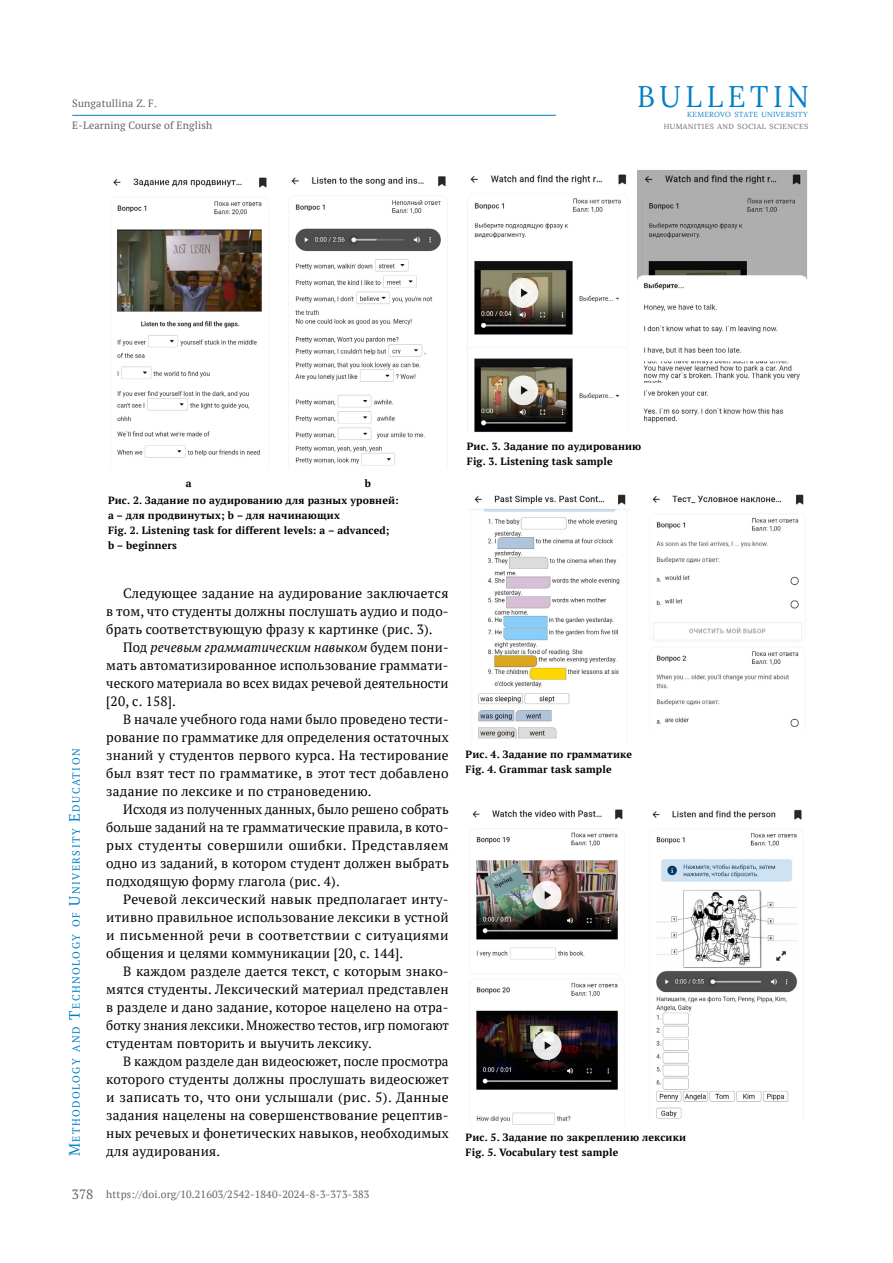
<style>
.page{position:relative;width:893px;height:1263px;background:#fff}
.page>*{position:absolute;margin:0;border:0;box-sizing:border-box;transform-origin:0 0}
.t1{font:29.85px "Lora";letter-spacing:.16em;color:#007fc8;scale:.96 1}
.t2{font:13.5px/18px "PT Serif";letter-spacing:.015em;color:#000;text-align:justify}
.t3{font:13.5px "PT Serif";color:#646363}
.t4{font:700 10.5px/15px "PT Serif";letter-spacing:.015em;color:#000}
.t5{font:10.5px "PT Serif";letter-spacing:.015em;color:#646363}
.t6{font:10.5px "PT Serif";letter-spacing:.145em;color:#007fc8}
.t7{font:7.35px "Lora";letter-spacing:.055em;color:#646363}
.t8{font:7.35px "Lora";letter-spacing:.045em;color:#007fc8}
.s1{font-size:15px}
.s2{font-style:italic}
</style>
<div class="page">
<hr style="left:72px;top:115px;width:484px;height:1px;background:#007fc8">
<img style="left:113px;top:177px;width:154px;height:281px">
<img style="left:291px;top:176px;width:155px;height:290px">
<img style="left:467px;top:170px;width:341px;height:262px">
<img style="left:468px;top:494px;width:161px;height:245px">
<img style="left:652px;top:494px;width:152px;height:233px">
<img style="left:472px;top:809px;width:151px;height:315px">
<img style="left:652px;top:809px;width:150px;height:310px">
<p class="t5" style="left:72px;top:96px;width:86px">Sungatullina Z. F.</p>
<p class="t5" style="left:72px;top:119px;width:141px">E-Learning Course of English</p>
<h1 class="t1" style="left:637px;top:73px;width:180px">BULLETIN</h1>
<p class="t8" style="left:687px;top:109px;width:122px">KEMEROVO STATE UNIVERSITY</p>
<p class="t7" style="left:664px;top:121px;width:146px">HUMANITIES AND SOCIAL SCIENCES</p>
<p class="t4" style="left:186px;top:475px;width:7px">a</p>
<p class="t4" style="left:365px;top:476px;width:8px">b</p>
<p class="t4" style="left:108px;top:492px;width:292px">Рис. 2. Задание по аудированию для разных уровней: a – для продвинутых; b – для начинающих<br>Fig. 2. Listening task for different levels: a – advanced;<br>b – beginners</p>
<p class="t6" style="left:69px;top:1156px;width:409px;rotate:-90deg"><span class="s1">M</span>ethodology and <span class="s1">T</span>echnology of <span class="s1">U</span>niversity <span class="s1">E</span> ducation</p>
<p class="t3" style="left:72px;top:1185px;width:23px">378</p>
<p class="t2" style="left:106px;top:584px;width:344px;text-indent:17px">Следующее задание на аудирование заключается в том, что студенты должны послушать аудио и подо&shy;брать соответствующую фразу к картинке (рис. 3).</p>
<p class="t2" style="left:106px;top:638px;width:344px;text-indent:17px">Под <span class="s2">речевым грамматическим навыком</span> будем пони&shy;мать автоматизированное использование граммати&shy;ческого материала во всех видах речевой деятельности [20, c. 158].</p>
<p class="t2" style="left:106px;top:710px;width:344px;text-indent:17px">В начале учебного года нами было проведено тести&shy;рование по грамматике для определения остаточных знаний у студентов первого курса. На тестирование был взят тест по грамматике, в этот тест добавлено задание по лексике и по страноведению.</p>
<p class="t2" style="left:106px;top:800px;width:344px;text-indent:17px">Исходя из полученных данных, было решено собрать больше заданий на те грамматические правила, в кото&shy;рых студенты совершили ошибки. Представляем одно из заданий, в котором студент должен выбрать подходящую форму глагола (рис. 4).</p>
<p class="t2" style="left:106px;top:890px;width:344px;text-align:left;text-indent:17px">Речевой лексический навык предполагает инту&shy;итивно правильное использование лексики в устной и письменной речи в соответствии с ситуациями общения и целями коммуникации [20, c. 144].</p>
<p class="t2" style="left:106px;top:962px;width:344px;text-indent:17px">В каждом разделе дается текст, с которым знако&shy;мятся студенты. Лексический материал представлен в разделе и дано задание, которое нацелено на отра&shy;ботку знания лексики. Множество тестов, игр помогают студентам повторить и выучить лексику.</p>
<p class="t2" style="left:106px;top:1052px;width:344px;text-indent:17px">В каждом разделе дан видеосюжет, после просмотра которого студенты должны прослушать видеосюжет и записать то, что они услышали (рис. 5). Данные задания нацелены на совершенствование рецептив&shy;ных речевых и фонетических навыков, необходимых для аудирования.</p>
<p class="t5" style="left:106px;top:1188px;width:265px">https://doi.org/10.21603/2542-1840-2024-8-3-373-383</p>
<p class="t4" style="left:467px;top:438px;width:176px">Рис. 3. Задание по аудированию<br>Fig. 3. Listening task sample</p>
<p class="t4" style="left:466px;top:746px;width:168px">Рис. 4. Задание по грамматике<br>Fig. 4. Grammar task sample</p>
<p class="t4" style="left:466px;top:1130px;width:222px">Рис. 5. Задание по закреплению лексики<br>Fig. 5. Vocabulary test sample</p>
</div>
